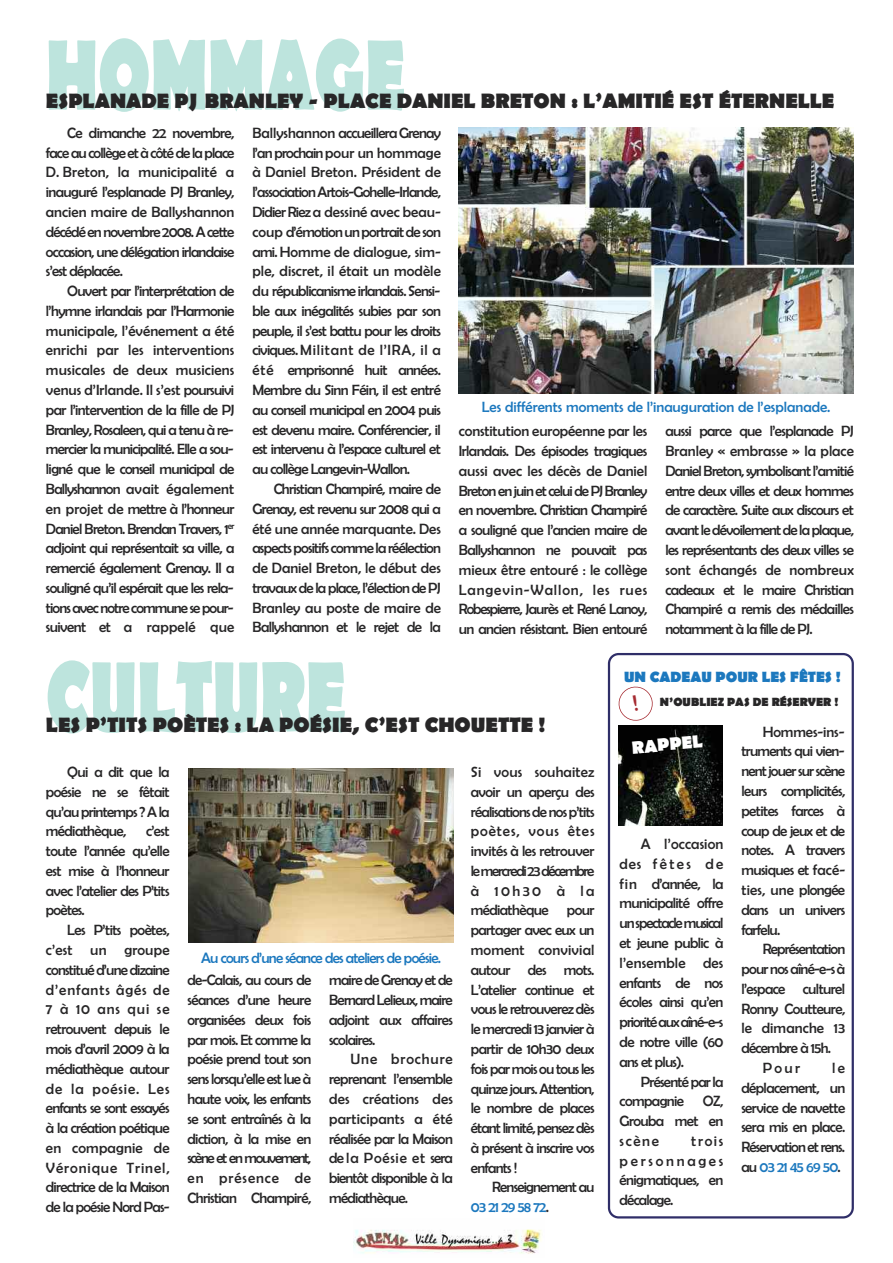
<style>
.page{position:relative;width:893px;height:1263px;background:#fff}
.page>*{position:absolute;margin:0;border:0;box-sizing:border-box;transform-origin:0 0}
.t1{font:700 21px "Berlin Sans FB";color:#272627}
.t2{font:700 18px "Berlin Sans FB";color:#fff}
.t3{font:15px/19.8px "Berlin Sans FB";letter-spacing:-.05em;color:#272627;text-align:justify}
.t4{font:15px "Berlin Sans FB";color:#1c78be}
.t5{font:15px "Berlin Sans FB";letter-spacing:-.05em;color:#1c78be}
.t6{font:700 15px "Berlin Sans FB";color:#1c78be}
.t7{font:15px "Berlin Sans FB";letter-spacing:.01em;color:#272627}
.t8{font:700 12px "Berlin Sans FB";color:#272627}
.s1{color:#1c78be}
</style>
<div class="page">
<img style="left:353px;top:1229px;width:189px;height:25px">
<svg style="left:49px;top:38px;width:314px;height:74px"></svg>
<img style="left:458px;top:127px;width:396px;height:267px">
<svg style="left:48px;top:660px;width:257px;height:73px"></svg>
<img style="left:188px;top:769px;width:265px;height:173px">
<svg style="left:608px;top:653px;width:246px;height:565px"></svg>
<img style="left:618px;top:725px;width:104px;height:100px">
<div style="left:623px;top:660px;width:219px;height:35px;background:#fff"></div>
<svg style="left:617px;top:685px;width:37px;height:37px"></svg>
<h1 class="t1" style="left:46px;top:89px;width:790px">ESPLANADE PJ BRANLEY - PLACE DANIEL BRETON : L’AMITIÉ EST ÉTERNELLE</h1>
<p class="t3" style="left:46px;top:123px;width:190px;text-indent:21px">Ce dimanche 22 novembre, face au collège et à côté de la place D. Breton, la municipalité a inauguré l’esplanade PJ Branley, ancien maire de Ballyshannon décédé en novembre 2008. A cette occasion, une délégation irlandaise s’est déplacée.</p>
<p class="t3" style="left:46px;top:281px;width:190px;text-indent:21px">Ouvert par l’interprétation de l’hymne irlandais par l’Harmonie municipale, l’événement a été enrichi par les interventions musicales de deux musiciens venus d’Irlande. Il s’est poursuivi par l’intervention de la fille de PJ Branley, Rosaleen, qui a tenu à re&shy;mercier la municipalité. Elle a sou&shy;ligné que le conseil municipal de Ballyshannon avait également en projet de mettre à l’honneur Daniel Breton. Brendan Travers, 1<sup>er </sup>adjoint qui représentait sa ville, a remercié également Grenay. Il a souligné qu’il espérait que les rela&shy;tions avec notre commune se pour&shy;suivent et a rappelé que</p>
<p class="t3" style="left:252px;top:123px;width:190px">Ballyshannon accueillera Grenay l’anprochainpour un hommage à Daniel Breton. Président de l’association Artois-Gohelle-Irlande, DidierRieza dessiné avec beau&shy;coup d’émotion un portrait de son ami. Homme de dialogue, sim&shy;ple, discret, il était un modèle du républicanisme irlandais. Sensi&shy;ble aux inégalités subies par son peuple, il s’est battu pour les droits civiques.Militant de l’IRA, il a été emprisonné huit années.<br>Membre du Sinn Féin, il est entré au conseil municipal en 2004 puis est devenu maire. Conférencier, il est intervenu à l’espace culturel et au collège Langevin-Wallon.</p>
<p class="t3" style="left:252px;top:479px;width:190px;text-indent:21px">Christian Champiré, maire de Grenay, est revenu sur 2008 qui a été une année marquante. Des aspects positifs comme la réélection de Daniel Breton, le début des travaux de la place, l’élection de PJ Branley au poste de maire de Ballyshannon et le rejet de la</p>
<p class="t4" style="left:482px;top:398px;width:350px">Les différents moments de l’inauguration de l’esplanade.</p>
<p class="t3" style="left:459px;top:421px;width:190px">constitution européenne par les Irlandais. Des épisodes tragiques aussi avec les décès de Daniel Breton en juin et celui de PJ Branley en novembre. Christian Champiré a souligné que l’ancien maire de Ballyshannon ne pouvait pas mieux être entouré : le collège Langevin-Wallon, les rues Robespierre, Jaurès et René Lanoy, un ancien résistant. Bien entouré</p>
<p class="t3" style="left:665px;top:421px;width:190px">aussi parce que l’esplanade PJ Branley « embrasse » la place Daniel Breton, symbolisant l’amitié entre deux villes et deux hommes de caractère. Suite aux discours et avant le dévoilement de la plaque, les représentants des deux villes se sont échangés de nombreux cadeaux et le maire Christian Champiré a remis des médailles notamment à la fille de PJ.</p>
<p class="t6" style="left:624px;top:668px;width:218px">UN CADEAU POUR LES FÊTES !</p>
<h1 class="t1" style="left:46px;top:712px;width:501px">LES P’TITS POÈTES : LA POÉSIE, C’EST CHOUETTE !</h1>
<p class="t3" style="left:46px;top:762px;width:125px;text-indent:21px">Qui a dit que la poésie ne se fêtait qu’au printemps ? A la médiathèque,</p>
<p class="t3" style="left:471px;top:762px;width:125px">Si vous souhaitez avoir un aperçu des réalisations de nos p’tits poètes, vous êtes invités à les retrouver lemercredi23décembre à 10h30 à la médiathèque pour partager avec eux un moment convivial autour des mots.<br>L’atelier continue et vous le retrouverez dès le mercredi 13 janvier à partir de 10h30 deux fois par mois ou tous les quinze jours. Attention, le nombre de places étant limité, pensez dès à présent à inscrire vos enfants !</p>
<p class="t3" style="left:471px;top:1177px;width:125px;text-indent:21px">Renseignement au<br><span class="s1">03 21 29 58 72</span>.</p>
<p class="t3" style="left:46px;top:821px;width:125px;text-indent:100px">c’est toute l’année qu’elle est mise à l’honneur avec l’atelier des P’tits poètes.</p>
<p class="t3" style="left:46px;top:920px;width:125px;text-indent:21px">Les P’tits poètes, c’est un groupe constitué d’une dizaine d’enfants âgés de 7 à 10 ans qui se retrouvent depuis le mois d’avril 2009 à la médiathèque autour de la poésie. Les enfants se sont essayés à la création poétique en compagnie de Véronique Trinel, directrice de la Maison de la poésie Nord Pas-</p>
<p class="t5" style="left:201px;top:949px;width:241px">Au cours d’une séance des ateliers de poésie.</p>
<p class="t3" style="left:188px;top:970px;width:125px">de-Calais, au cours de séances d’une heure organisées deux fois par mois. Et comme la poésie prend tout son sens lorsqu’elle est lue à haute voix, les enfants se sont entraînés à la diction, à la mise en scène et en mouvement, en présence de Christian Champiré,</p>
<p class="t3" style="left:329px;top:970px;width:125px">maire de Grenay et de Bernard Lelieux, maire adjoint aux affaires scolaires.</p>
<p class="t3" style="left:329px;top:1049px;width:125px;text-indent:21px">Une brochure reprenant l’ensemble des créations des participants a été réalisée par la Maison dela Poésie et sera bientôt disponible à la médiathèque.</p>
<p class="t8" style="left:660px;top:695px;width:180px">N’OUBLIEZ PAS DE RÉSERVER !</p>
<p class="t2" style="left:631px;top:737px;width:72px;rotate:-5deg">RAPPEL</p>
<p class="t3" style="left:620px;top:834px;width:105px;text-indent:21px">A l’occasion des fêtes de fin d’année, la municipalité offre unspectaclemusical et jeune public à l’ensemble des enfants de nos écoles ainsi qu’en prioritéauxaîné-e-s de notre ville (60 ans et plus).</p>
<p class="t3" style="left:620px;top:1071px;width:105px;text-indent:21px">Présenté par la compagnie</p>
<p class="t3" style="left:620px;top:1091px;width:105px;text-indent:83px">OZ, Grouba met en scène</p>
<p class="t3" style="left:620px;top:1131px;width:105px;text-indent:72px">trois personnages énigmatiques, en décalage.</p>
<p class="t3" style="left:741px;top:721px;width:105px;text-indent:21px">Hommes-ins&shy;truments qui vien&shy;nent jouer sur scène leurs complicités, petites farces à coup de jeux et de notes. A travers musiques et facé&shy;ties, une plongée dans un univers farfelu.</p>
<p class="t3" style="left:763px;top:939px;width:84px">Représentation</p>
<p class="t3" style="left:741px;top:959px;width:105px">pour nos aîné-e-s à</p>
<p class="t3" style="left:741px;top:979px;width:105px">l’espace culturel</p>
<p class="t3" style="left:741px;top:998px;width:105px">Ronny Coutteure,</p>
<p class="t7" style="left:741px;top:1019px;width:105px">le dimanche 13</p>
<p class="t3" style="left:741px;top:1038px;width:91px">décembre à 15h.</p>
<p class="t3" style="left:763px;top:1058px;width:39px">Pour</p>
<p class="t3" style="left:741px;top:1058px;width:105px;text-indent:91px">le déplacement, un service de navette sera mis en place.<br>Réservation et rens. au <span class="s1">03 21 45 69 50</span>.</p>
</div>
